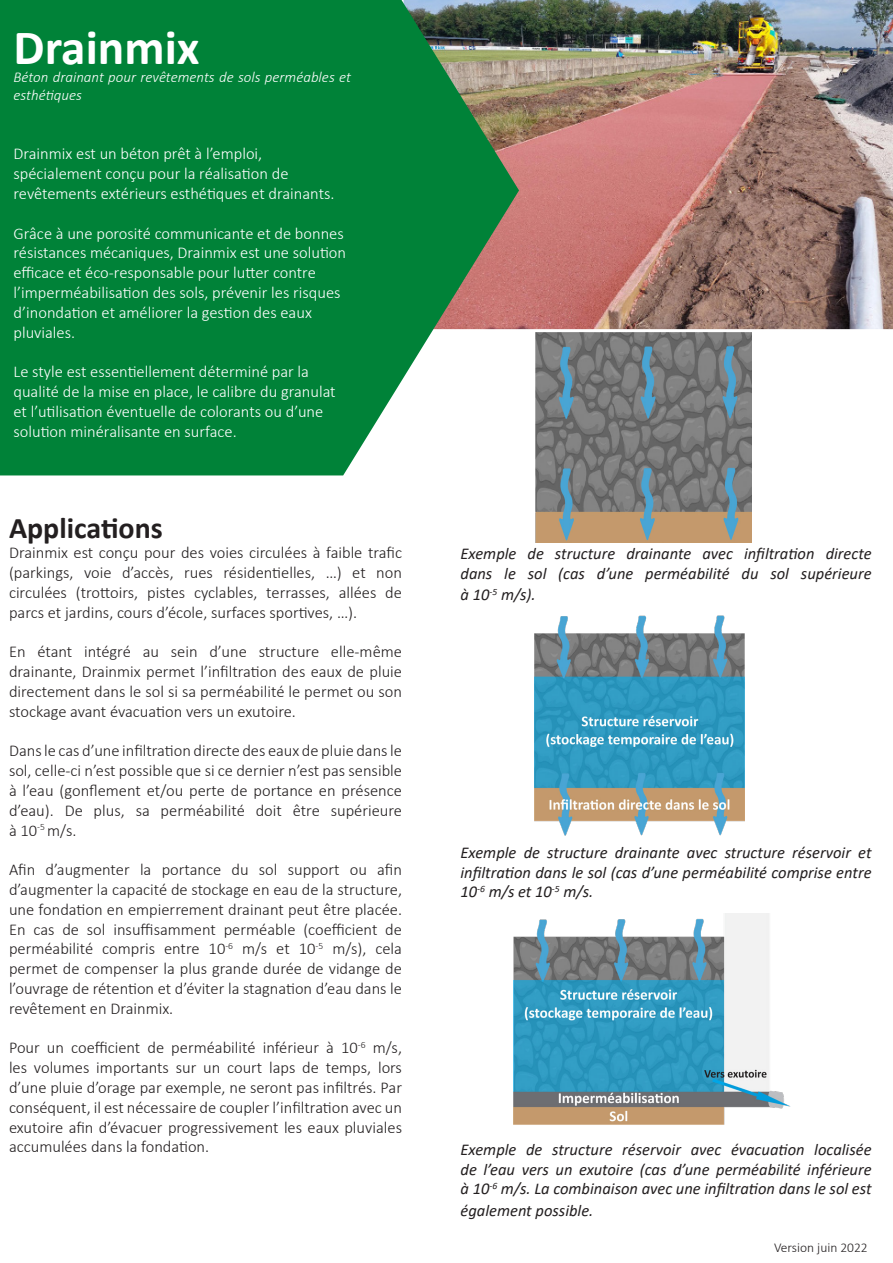
<style>
.page{position:relative;width:893px;height:1263px;background:#fff}
.page>*{position:absolute;margin:0;border:0;box-sizing:border-box;transform-origin:0 0}
.t1{font:700 49.5px "Calibri";color:#fff}
.t2{font:700 30px "Calibri";color:#231f20}
.t3{font:300 16.5px/19.8px "Calibri";color:#231f20;text-align:justify}
.t4{font:300 16.5px/19.8px "Calibri";color:#fff}
.t5{font:italic 16.5px/19.8px "Calibri";color:#231f20;text-align:justify}
.t6{font:italic 300 15px/18px "Calibri";color:#fff}
.t7{font:300 13.5px "Calibri";color:#231f20}
</style>
<div class="page">
<img style="left:519px;top:0;width:374px;height:329px">
<svg style="left:0;top:0;width:519px;height:475px;background:#1e8a4a"></svg>
<img style="left:536px;top:333px;width:216px;height:209px">
<img style="left:534px;top:615px;width:211px;height:220px">
<img style="left:513px;top:914px;width:278px;height:211px">
<p class="t1" style="left:14px;top:13px;width:188px">Drainmix</p>
<p class="t6" style="left:14px;top:68px;width:339px">Béton drainant pour revêtements de sols perméables et esthétiques</p>
<p class="t4" style="left:14px;top:144px;width:323px">Drainmix est un béton prêt à l’emploi, spécialement conçu pour la réalisation de revêtements extérieurs esthétiques et drainants.</p>
<p class="t4" style="left:14px;top:223px;width:334px">Grâce à une porosité communicante et de bonnes résistances mécaniques, Drainmix est une solution efficace et éco-responsable pour lutter contre l’imperméabilisation des sols, prévenir les risques d’inondation et améliorer la gestion des eaux pluviales.</p>
<p class="t4" style="left:14px;top:362px;width:324px">Le style est essentiellement déterminé par la qualité de la mise en place, le calibre du granulat et l’utilisation éventuelle de colorants ou d’une solution minéralisante en surface.</p>
<p class="t2" style="left:9px;top:507px;width:155px">Applications</p>
<p class="t3" style="left:9px;top:543px;width:395px">Drainmix est conçu pour des voies circulées à faible trafic (parkings, voie d’accès, rues résidentielles, …) et non circulées (trottoirs, pistes cyclables, terrasses, allées de parcs et jardins, cours d’école, surfaces sportives, …).</p>
<p class="t3" style="left:9px;top:642px;width:395px">En étant intégré au sein d’une structure elle-même drainante, Drainmix permet l’infiltration des eaux de pluie directement dans le sol si sa perméabilité le permet ou son stockage avant évacuation vers un exutoire.</p>
<p class="t3" style="left:9px;top:741px;width:395px">Dans le cas d’une infiltration directe des eaux de pluie dans le sol, celle-ci n’est possible que si ce dernier n’est pas sensible à l’eau (gonflement et/ou perte de portance en présence d’eau). De plus, sa perméabilité doit être supérieure à 10<sup>-5</sup> m/s.</p>
<p class="t3" style="left:9px;top:859px;width:395px">Afin d’augmenter la portance du sol support ou afin d’augmenter la capacité de stockage en eau de la structure, une fondation en empierrement drainant peut être placée.<br>En cas de sol insuffisamment perméable (coefficient de perméabilité compris entre 10<sup>-6</sup> m/s et 10<sup>-5</sup> m/s), cela permet de compenser la plus grande durée de vidange de l’ouvrage de rétention et d’éviter la stagnation d’eau dans le revêtement en Drainmix.</p>
<p class="t3" style="left:9px;top:1038px;width:395px">Pour un coefficient de perméabilité inférieur à 10<sup>-6</sup> m/s, les volumes importants sur un court laps de temps, lors d’une pluie d’orage par exemple, ne seront pas infiltrés. Par conséquent, il est nécessaire de coupler l’infiltration avec un exutoire afin d’évacuer progressivement les eaux pluviales accumulées dans la fondation.</p>
<p class="t5" style="left:460px;top:543px;width:413px">Exemple de structure drainante avec infiltration directe dans le sol (cas d’une perméabilité du sol supérieure</p>
<p class="t5" style="left:460px;top:584px;width:77px">à 10<sup>-5</sup> m/s).</p>
<p class="t5" style="left:460px;top:842px;width:413px">Exemple de structure drainante avec structure réservoir et infiltration dans le sol (cas d’une perméabilité comprise entre 10<sup>-6</sup> m/s et 10<sup>-5</sup> m/s.</p>
<p class="t5" style="left:460px;top:1139px;width:413px">Exemple de structure réservoir avec évacuation localisée de l’eau vers un exutoire (cas d’une perméabilité inférieure à 10<sup>-6</sup> m/s. La combinaison avec une infiltration dans le sol est</p>
<p class="t5" style="left:460px;top:1200px;width:134px">également possible.</p>
<p class="t7" style="left:774px;top:1239px;width:95px">Version juin 2022</p>
</div>
